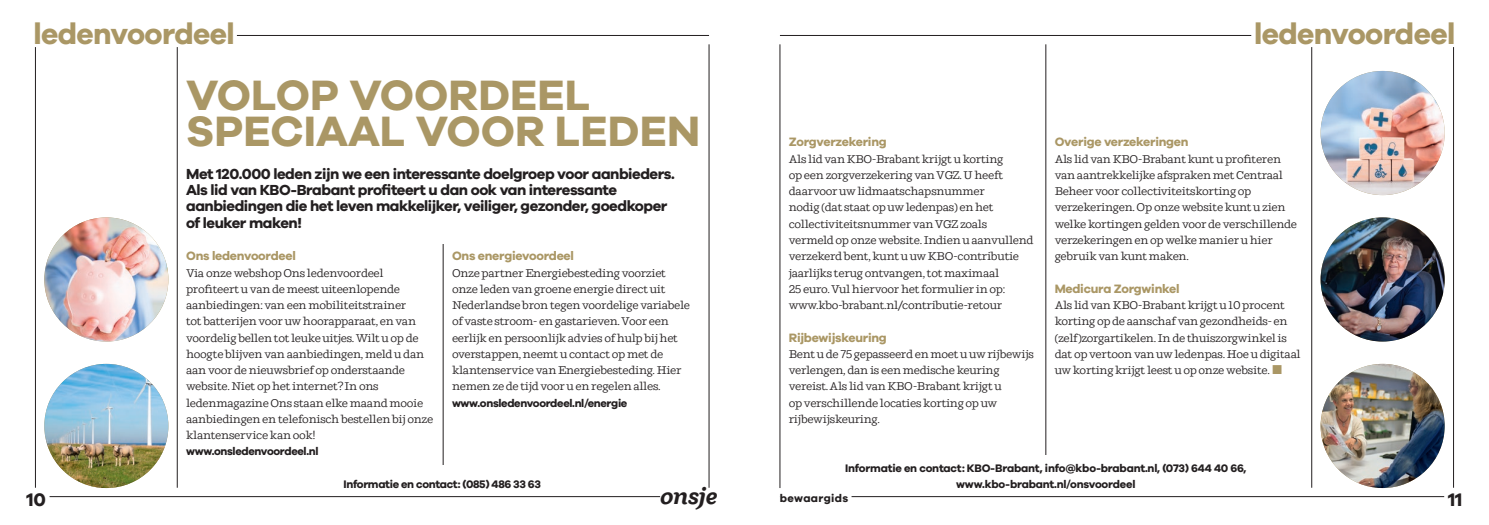
<style>
.page{position:relative;width:1489px;height:525px;background:#fff}
.page>*{position:absolute;margin:0;border:0;box-sizing:border-box;transform-origin:0 0}
.t1{font:700 43.75px/36.2px "Galano Grotesque";color:#aa9765}
.t2{font:700 30px "Galano Grotesque";letter-spacing:-.02em;color:#aa9765}
.t3{font:italic 700 22.62px "Ulises";letter-spacing:-.02em;color:#231f20}
.t4{font:700 18.75px "Galano Grotesque";color:#231f20}
.t5{font:700 15px/16.2px "Galano Grotesque";letter-spacing:-.03em;color:#231f20}
.t6{font:700 12.5px "Galano Grotesque";letter-spacing:-.02em;color:#aa9765}
.t7{font:11.25px/16.2px "Ulises";letter-spacing:-.03em;color:#231f20}
.t8{font:700 11.25px/16.2px "Galano Grotesque";letter-spacing:-.025em;color:#231f20;text-align:center}
.t9{font:700 11.25px "Galano Grotesque";letter-spacing:.03em;color:#231f20}
.s1{font-family:"Circular Std";font-size:12.5px;color:#aa9765}
</style>
<div class="page">
<hr style="left:1453px;top:44px;width:1px;height:443px;background:#231f20">
<hr style="left:1311px;top:44px;width:1px;height:443px;background:#231f20">
<hr style="left:1045px;top:44px;width:1px;height:444px;background:#231f20">
<hr style="left:779px;top:44px;width:1px;height:444px;background:#231f20">
<hr style="left:780px;top:496px;width:673px;height:1px;background:#231f20">
<hr style="left:780px;top:35px;width:673px;height:1px;background:#231f20">
<div style="left:1443px;top:488px;width:19px;height:11px;background:#fff"></div>
<div style="left:780px;top:491px;width:71px;height:7px;background:#fff"></div>
<hr style="left:35px;top:44px;width:1px;height:443px;background:#231f20">
<hr style="left:177px;top:44px;width:1px;height:443px;background:#231f20">
<hr style="left:443px;top:44px;width:1px;height:443px;background:#231f20">
<hr style="left:708px;top:44px;width:1px;height:443px;background:#231f20">
<hr style="left:35px;top:496px;width:674px;height:1px;background:#231f20">
<hr style="left:35px;top:35px;width:674px;height:1px;background:#231f20">
<div style="left:27px;top:488px;width:23px;height:11px;background:#fff"></div>
<div style="left:660px;top:494px;width:57px;height:6px;background:#fff"></div>
<img style="left:44px;top:363px;width:124px;height:124px;border-radius:62px">
<img style="left:1320px;top:217px;width:124px;height:124px;border-radius:62px">
<div style="left:428px;top:41px;width:35px;height:203px;background:#fff"></div>
<div style="left:33px;top:28px;width:204px;height:19px;background:#fff"></div>
<img style="left:44px;top:217px;width:124px;height:124px;border-radius:62px">
<img style="left:1320px;top:363px;width:124px;height:124px;border-radius:62px">
<img style="left:1320px;top:71px;width:124px;height:124px;border-radius:62px">
<div style="left:1251px;top:28px;width:204px;height:19px;background:#fff"></div>
<div style="left:425px;top:464px;width:35px;height:27px;background:#fff"></div>
<div style="left:1028px;top:455px;width:35px;height:36px;background:#fff"></div>
<h2 class="t2" style="left:33px;top:15px;width:203px">ledenvoordeel</h2>
<h2 class="t2" style="left:1253px;top:15px;width:203px">ledenvoordeel</h2>
<h1 class="t1" style="left:186px;top:75px;width:515px">VOLOP VOORDEEL<br>SPECIAAL VOOR LEDEN</h1>
<h3 class="t5" style="left:186px;top:165px;width:490px">Met 120.000 leden zijn we een interessante doelgroep voor aanbieders.<br>Als lid van KBO-Brabant profiteert u dan ook van interessante aanbiedingen die het leven makkelijker, veiliger, gezonder, goedkoper of leuker maken!</h3>
<p class="t6" style="left:186px;top:248px;width:111px">Ons ledenvoordeel</p>
<p class="t7" style="left:186px;top:265px;width:249px">Via onze webshop Ons ledenvoordeel profiteert u van de meest uiteenlopende aanbiedingen: van een mobiliteitstrainer<br>tot batterijen voor uw hoorapparaat, en van voordelig bellen tot leuke uitjes. Wilt u op de hoogte blijven van aanbiedingen, meld u dan aan voor de nieuwsbrief op onderstaande website. Niet op het internet? In ons ledenmagazine Ons staan elke maand mooie aanbiedingen en telefonisch bestellen bij onze klantenservice kan ook!</p>
<p class="t8" style="left:186px;top:443px;width:134px">www.onsledenvoordeel.nl</p>
<p class="t6" style="left:452px;top:248px;width:123px">Ons energievoordeel</p>
<p class="t7" style="left:452px;top:265px;width:239px">Onze partner Energiebesteding voorziet onze leden van groene energie direct uit Nederlandse bron tegen voordelige variabele of vaste stroom- en gastarieven. Voor een eerlijk en persoonlijk advies of hulp bij het overstappen, neemt u contact op met de klantenservice van Energiebesteding. Hier nemen ze de tijd voor u en regelen alles.</p>
<p class="t8" style="left:452px;top:394px;width:177px">www.onsledenvoordeel.nl/energie</p>
<p class="t8" style="left:343px;top:475px;width:199px">Informatie en contact: (085) 486 33 63</p>
<h3 class="t4" style="left:27px;top:487px;width:21px">10</h3>
<h3 class="t3" style="left:660px;top:482px;width:59px">onsje</h3>
<p class="t6" style="left:788px;top:134px;width:99px">Zorgverzekering</p>
<p class="t7" style="left:788px;top:151px;width:246px">Als lid van KBO-Brabant krijgt u korting<br>op een zorgverzekering van VGZ. U heeft daarvoor uw lidmaatschapsnummer<br>nodig (dat staat op uw ledenpas) en het collectiviteitsnummer van VGZ zoals vermeld op onze website. Indien u aanvullend verzekerd bent, kunt u uw KBO-contributie jaarlijks terug ontvangen, tot maximaal<br>25 euro. Vul hiervoor het formulier in op: www.kbo-brabant.nl/contributie-retour</p>
<p class="t6" style="left:788px;top:329px;width:100px">Rijbewijskeuring</p>
<p class="t7" style="left:788px;top:346px;width:247px">Bent u de 75 gepasseerd en moet u uw rijbewijs verlengen, dan is een medische keuring vereist. Als lid van KBO-Brabant krijgt u<br>op verschillende locaties korting op uw rijbewijskeuring.</p>
<p class="t6" style="left:1054px;top:134px;width:135px">Overige verzekeringen</p>
<p class="t7" style="left:1054px;top:151px;width:244px">Als lid van KBO-Brabant kunt u profiteren van aantrekkelijke afspraken met Centraal Beheer voor collectiviteitskorting op verzekeringen. Op onze website kunt u zien welke kortingen gelden voor de verschillende verzekeringen en op welke manier u hier gebruik van kunt maken.</p>
<p class="t6" style="left:1054px;top:281px;width:126px">Medicura Zorgwinkel</p>
<p class="t7" style="left:1054px;top:297px;width:247px">Als lid van KBO-Brabant krijgt u 10 procent korting op de aanschaf van gezondheids- en (zelf)zorgartikelen. In de thuiszorgwinkel is dat op vertoon van uw ledenpas. Hoe u digitaal uw korting krijgt leest u op onze website. <span class="s1">■</span></p>
<p class="t8" style="left:845px;top:459px;width:402px">Informatie en contact: KBO-Brabant, info@kbo-brabant.nl, (073) 644 40 66, www.kbo-brabant.nl/onsvoordeel</p>
<p class="t9" style="left:780px;top:490px;width:70px">bewaargids</p>
<h3 class="t4" style="left:1447px;top:487px;width:16px">11</h3>
</div>
